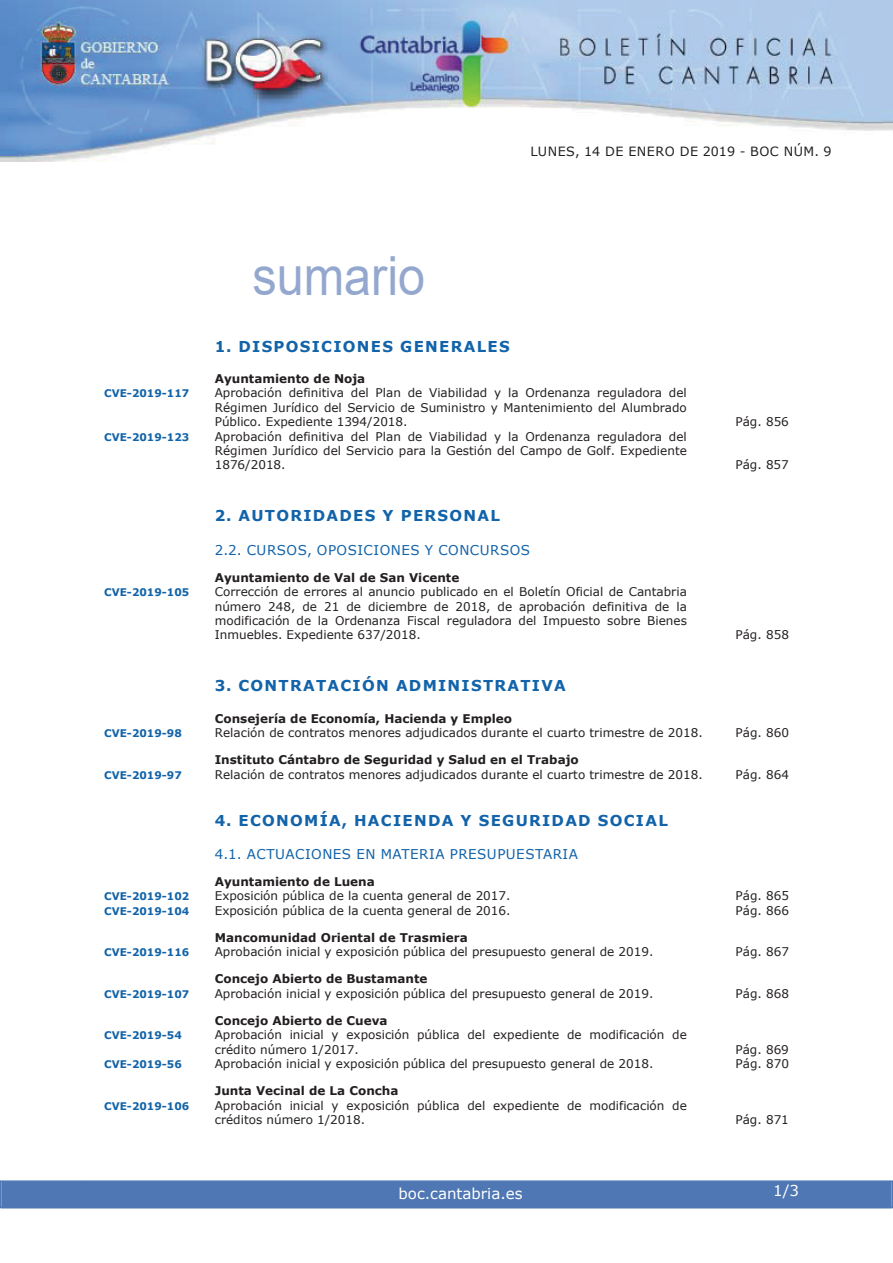
<style>
.page{position:relative;width:893px;height:1263px;background:#fff}
.page>*{position:absolute;margin:0;border:0;box-sizing:border-box;transform-origin:0 0}
.t1{font:54px "Arial";color:#94a8cf;scale:.9 1}
.t2{font:700 15px "Verdana";letter-spacing:.085em;color:#1263a9}
.t3{font:15px "Verdana";color:#fff}
.t4{font:13.5px "Verdana";letter-spacing:.035em;color:#1263a9}
.t5{font:12.75px "Verdana";letter-spacing:.035em;color:#231f20}
.t6{font:12px/14.4px "Verdana";color:#231f20;text-align:justify}
.t7{font:700 12px "Verdana";color:#231f20}
.t8{font:700 10.5px "Verdana";color:#1263a9}
</style>
<div class="page">
<img style="left:0;top:0;width:893px;height:161px">
<div style="left:2px;top:1181px;width:889px;height:27px;background:#4f77b3"></div>
<div style="left:0;top:1180px;width:893px;height:28px;border:2px solid #4f77b3"></div>
<p class="t5" style="left:530px;top:143px;width:303px">LUNES, 14 DE ENERO DE 2019 - BOC NÚM. 9</p>
<h1 class="t1" style="left:252px;top:246px;width:194px">sumario</h1>
<p class="t2" style="left:215px;top:337px;width:296px">1. DISPOSICIONES GENERALES</p>
<p class="t7" style="left:215px;top:371px;width:152px">Ayuntamiento de Noja</p>
<p class="t8" style="left:104px;top:387px;width:87px">CVE-2019-117</p>
<p class="t6" style="left:215px;top:385px;width:474px">Aprobación definitiva del Plan de Viabilidad y la Ordenanza reguladora del Régimen Jurídico del Servicio de Suministro y Mantenimiento del Alumbrado Público. Expediente 1394/2018.</p>
<p class="t8" style="left:104px;top:430px;width:87px">CVE-2019-123</p>
<p class="t6" style="left:215px;top:429px;width:474px">Aprobación definitiva del Plan de Viabilidad y la Ordenanza reguladora del Régimen Jurídico del Servicio para la Gestión del Campo de Golf. Expediente 1876/2018.</p>
<p class="t2" style="left:215px;top:506px;width:287px">2. AUTORIDADES Y PERSONAL</p>
<p class="t4" style="left:215px;top:541px;width:317px">2.2. CURSOS, OPOSICIONES Y CONCURSOS</p>
<p class="t7" style="left:215px;top:570px;width:246px">Ayuntamiento de Val de San Vicente</p>
<p class="t8" style="left:104px;top:586px;width:87px">CVE-2019-105</p>
<p class="t6" style="left:215px;top:584px;width:474px">Corrección de errores al anuncio publicado en el Boletín Oficial de Cantabria número 248, de 21 de diciembre de 2018, de aprobación definitiva de la modificación de la Ordenanza Fiscal reguladora del Impuesto sobre Bienes Inmuebles. Expediente 637/2018.</p>
<p class="t2" style="left:215px;top:676px;width:353px">3. CONTRATACIÓN ADMINISTRATIVA</p>
<p class="t7" style="left:215px;top:711px;width:299px">Consejería de Economía, Hacienda y Empleo</p>
<p class="t6" style="left:735px;top:414px;width:55px">Pág. 856</p>
<p class="t6" style="left:735px;top:457px;width:55px">Pág. 857</p>
<p class="t6" style="left:735px;top:627px;width:55px">Pág. 858</p>
<p class="t8" style="left:104px;top:727px;width:79px">CVE-2019-98</p>
<p class="t6" style="left:215px;top:725px;width:489px">Relación de contratos menores adjudicados durante el cuarto trimestre de 2018.</p>
<p class="t6" style="left:735px;top:725px;width:55px">Pág. 860</p>
<p class="t7" style="left:215px;top:752px;width:365px">Instituto Cántabro de Seguridad y Salud en el Trabajo</p>
<p class="t8" style="left:104px;top:768px;width:79px">CVE-2019-97</p>
<p class="t6" style="left:215px;top:767px;width:489px">Relación de contratos menores adjudicados durante el cuarto trimestre de 2018.</p>
<p class="t6" style="left:735px;top:767px;width:55px">Pág. 864</p>
<p class="t2" style="left:215px;top:810px;width:455px">4. ECONOMÍA, HACIENDA Y SEGURIDAD SOCIAL</p>
<p class="t4" style="left:215px;top:845px;width:365px">4.1. ACTUACIONES EN MATERIA PRESUPUESTARIA</p>
<p class="t7" style="left:215px;top:874px;width:162px">Ayuntamiento de Luena</p>
<p class="t8" style="left:104px;top:890px;width:87px">CVE-2019-102</p>
<p class="t6" style="left:215px;top:888px;width:297px">Exposición pública de la cuenta general de 2017.</p>
<p class="t6" style="left:735px;top:888px;width:55px">Pág. 865</p>
<p class="t8" style="left:104px;top:904px;width:87px">CVE-2019-104</p>
<p class="t6" style="left:215px;top:903px;width:297px">Exposición pública de la cuenta general de 2016.</p>
<p class="t6" style="left:735px;top:903px;width:55px">Pág. 866</p>
<p class="t7" style="left:215px;top:930px;width:254px">Mancomunidad Oriental de Trasmiera</p>
<p class="t8" style="left:104px;top:946px;width:87px">CVE-2019-116</p>
<p class="t6" style="left:215px;top:944px;width:440px">Aprobación inicial y exposición pública del presupuesto general de 2019.</p>
<p class="t6" style="left:735px;top:944px;width:55px">Pág. 867</p>
<p class="t7" style="left:215px;top:971px;width:214px">Concejo Abierto de Bustamante</p>
<p class="t8" style="left:104px;top:987px;width:87px">CVE-2019-107</p>
<p class="t6" style="left:215px;top:986px;width:440px">Aprobación inicial y exposición pública del presupuesto general de 2019.</p>
<p class="t6" style="left:735px;top:986px;width:55px">Pág. 868</p>
<p class="t7" style="left:215px;top:1013px;width:174px">Concejo Abierto de Cueva</p>
<p class="t8" style="left:104px;top:1029px;width:79px">CVE-2019-54</p>
<p class="t6" style="left:215px;top:1027px;width:474px">Aprobación inicial y exposición pública del expediente de modificación de crédito número 1/2017.</p>
<p class="t6" style="left:735px;top:1042px;width:55px">Pág. 869</p>
<p class="t8" style="left:104px;top:1058px;width:79px">CVE-2019-56</p>
<p class="t6" style="left:215px;top:1056px;width:440px">Aprobación inicial y exposición pública del presupuesto general de 2018.</p>
<p class="t6" style="left:735px;top:1056px;width:55px">Pág. 870</p>
<p class="t7" style="left:215px;top:1083px;width:185px">Junta Vecinal de La Concha</p>
<p class="t8" style="left:104px;top:1099px;width:87px">CVE-2019-106</p>
<p class="t6" style="left:215px;top:1098px;width:474px">Aprobación inicial y exposición pública del expediente de modificación de créditos número 1/2018.</p>
<p class="t6" style="left:735px;top:1112px;width:55px">Pág. 871</p>
<p class="t3" style="left:398px;top:1184px;width:126px">boc.cantabria.es</p>
<p class="t3" style="left:773px;top:1181px;width:27px">1/3</p>
</div>
